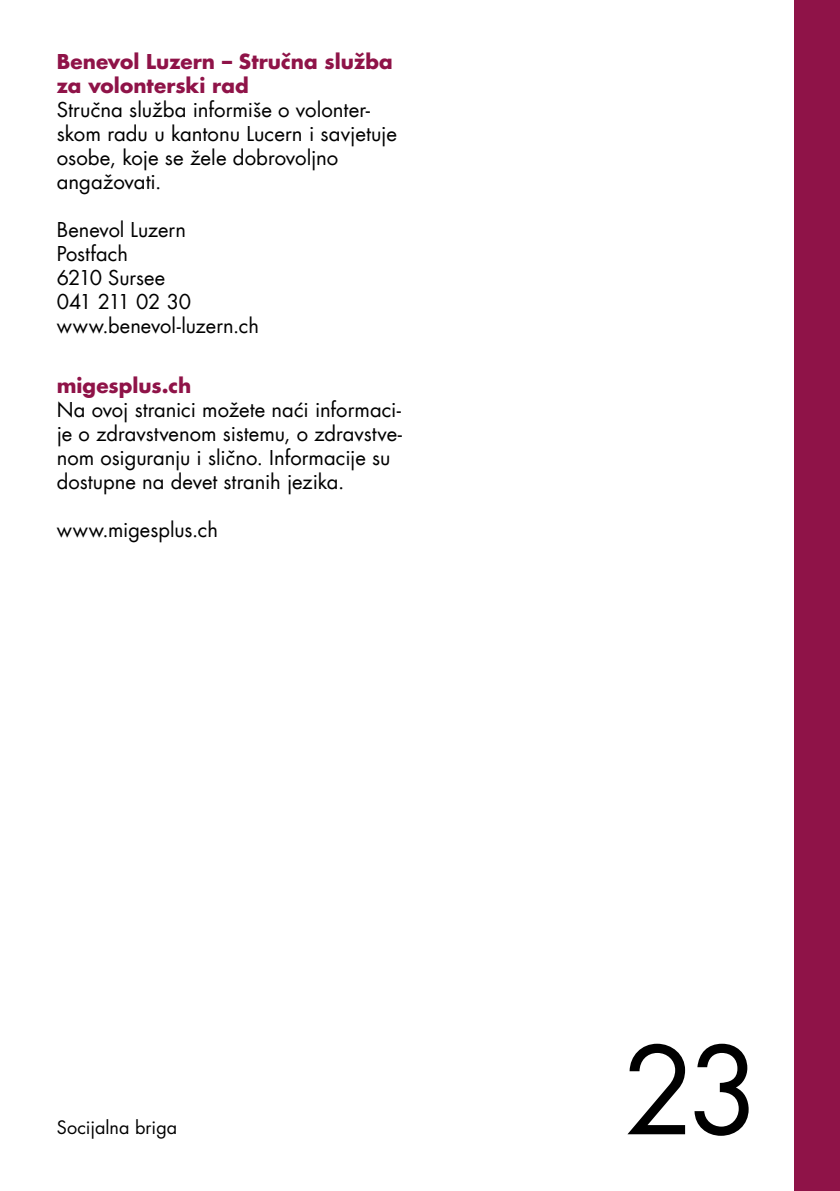
<style>
.page{position:relative;width:840px;height:1191px;background:#fff}
.page>*{position:absolute;margin:0;border:0;box-sizing:border-box;transform-origin:0 0}
.t1{font:118px "Futura LT";color:#000}
.t2{font:20px/24px "Futura Com";letter-spacing:-.005em;color:#000}
.t3{font:700 20px/24px "Futura Com";color:#8f1348}
.t4{font:18px "Futura LT";color:#000}
</style>
<div class="page">
<div style="left:794px;top:0;width:45px;height:1191px;background:#8f1348"></div>
<p class="t3" style="left:57px;top:49px;width:337px">Benevol Luzern – Stručna služba za volonterski rad</p>
<p class="t2" style="left:57px;top:97px;width:341px">Stručna služba informiše o volonter&shy;skom radu u kantonu Lucern i savjetuje osobe, koje se žele dobrovoljno angažovati.</p>
<p class="t2" style="left:57px;top:217px;width:204px">Benevol Luzern<br>Postfach<br>6210 Sursee<br>041 211 02 30 www.benevol-luzern.ch</p>
<p class="t3" style="left:57px;top:373px;width:136px">migesplus.ch</p>
<p class="t2" style="left:57px;top:397px;width:347px">Na ovoj stranici možete naći informaci&shy;je o zdravstvenom sistemu, o zdravstve&shy;nom osiguranju i slično. Informacije su dostupne na devet stranih jezika.</p>
<p class="t2" style="left:57px;top:517px;width:163px">www.migesplus.ch</p>
<p class="t4" style="left:57px;top:1116px;width:122px">Socijalna briga</p>
<h1 class="t1" style="left:622px;top:1015px;width:139px">23</h1>
</div>
